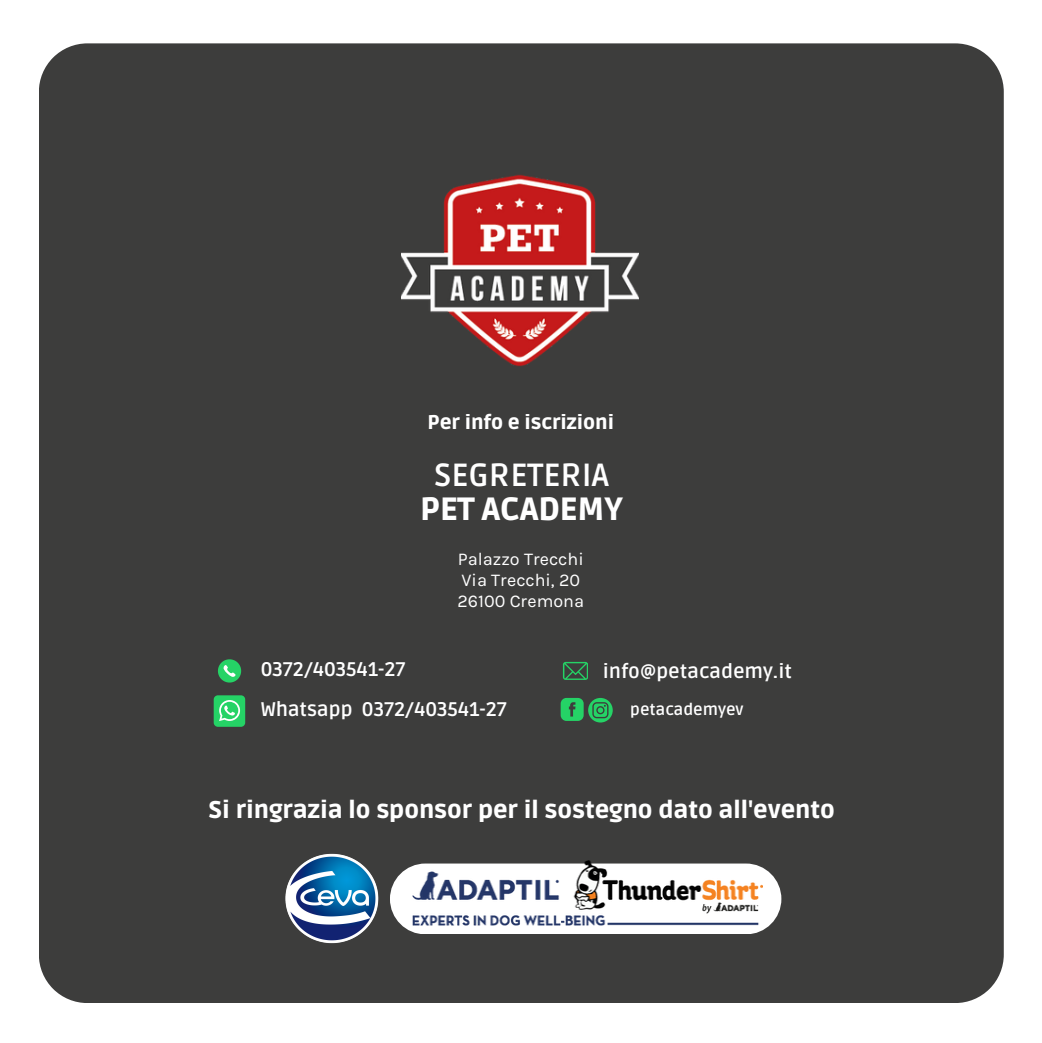
<style>
.page{position:relative;width:1042px;height:1043px;background:#fff}
.page>*{position:absolute;margin:0;border:0;box-sizing:border-box;transform-origin:0 0}
.t1{font:700 32.02px "Ruda";color:#fff}
.t2{font:900 32.02px "Ruda";color:#fff}
.t3{font:900 23.97px "Ruda";color:#fff}
.t4{font:700 19.6px "Ruda";color:#fff}
.t5{font:900 19.6px "Ruda";color:#fff}
.t6{font:17.85px "Karla";color:#fff}
.t7{font:700 16.1px "Ruda";color:#fff}
</style>
<div class="page">
<div style="left:39px;top:43px;width:964px;height:959px;background:#3d3d3c"></div>
<img style="left:402px;top:172px;width:236px;height:195px">
<div style="left:214px;top:695px;width:31px;height:31px;background:#25d366;border-radius:4px"></div>
<svg style="left:219px;top:700px;width:21px;height:21px"></svg>
<svg style="left:562px;top:661px;width:25px;height:18px"></svg>
<svg style="left:560px;top:697px;width:52px;height:25px"></svg>
<svg style="left:218px;top:659px;width:23px;height:23px"></svg>
<img style="left:282px;top:849px;width:99px;height:98px">
<div style="left:390px;top:863px;width:391px;height:71px;background:#fff;border-radius:35px"></div>
<img style="left:412px;top:860px;width:350px;height:64px">
<p class="t5" style="left:427px;top:411px;width:188px">Per info e iscrizioni</p>
<p class="t1" style="left:434px;top:456px;width:176px">SEGRETERIA</p>
<p class="t2" style="left:420px;top:490px;width:204px">PET ACADEMY</p>
<p class="t6" style="left:458px;top:548px;width:127px">Palazzo Trecchi</p>
<p class="t6" style="left:461px;top:569px;width:120px">Via Trecchi, 20</p>
<p class="t6" style="left:457px;top:590px;width:128px">26100 Cremona</p>
<p class="t4" style="left:260px;top:657px;width:146px">0372/403541-27</p>
<p class="t4" style="left:260px;top:698px;width:248px">Whatsapp 0372/403541-27</p>
<p class="t4" style="left:602px;top:659px;width:191px">info@petacademy.it</p>
<p class="t7" style="left:630px;top:700px;width:115px">petacademyev</p>
<p class="t3" style="left:208px;top:795px;width:627px">Si ringrazia lo sponsor per il sostegno dato all'evento</p>
</div>
